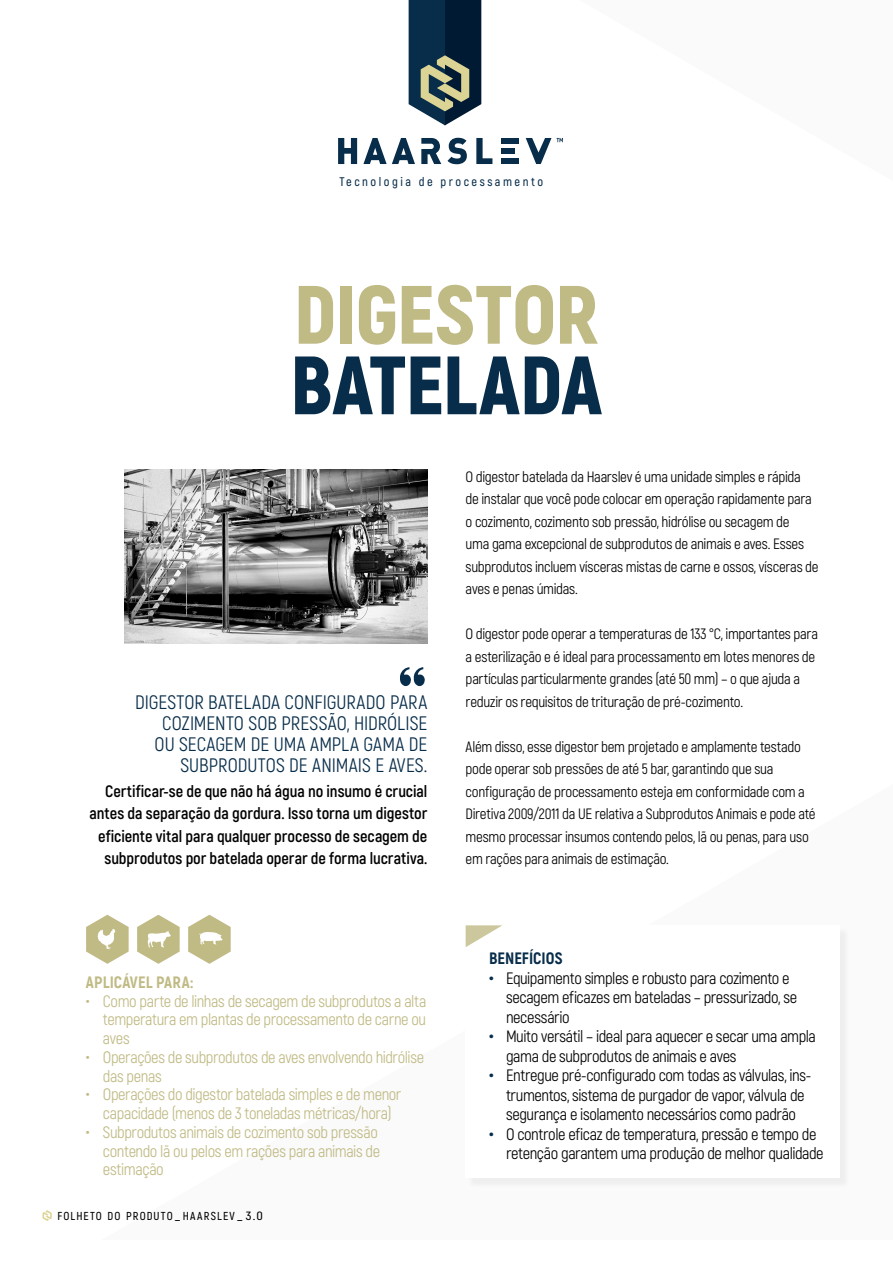
<style>
.page{position:relative;width:893px;height:1263px;background:#fff}
.page>*{position:absolute;margin:0;border:0;box-sizing:border-box;transform-origin:0 0}
.t1{font:900 82.5px "Akrobat";letter-spacing:-.015em;color:#c0ba84}
.t2{font:900 82.5px "Akrobat";letter-spacing:-.01em;color:#082d4a}
.t3{font:19.5px/21px "Akrobat";color:#082d4a;text-align:right}
.t4{font:16.5px/19.5px "Akrobat";letter-spacing:-.025em;color:#000}
.t5{font:16.5px/18.8px "Akrobat";letter-spacing:-.025em;color:#c0ba84}
.t6{font:700 16.5px/22.5px "Akrobat";letter-spacing:-.005em;color:#000;text-align:right}
.t7{font:800 16.5px "Akrobat";letter-spacing:.015em;color:#c0ba84}
.t8{font:800 16.5px "Akrobat";color:#082d4a}
.t9{font:15px/22.5px "Akrobat";letter-spacing:-.02em;color:#000}
.t10{font:600 12.45px "Akrobat";letter-spacing:.2em;color:#082d4a}
.t11{font:600 11.55px "Akrobat";letter-spacing:.1em;color:#000}
.s1{font-size:22.5px}
.s2{font-size:12px}
.s3{font-weight:700;font-size:22.5px;color:#082d4a}
</style>
<div class="page">
<svg style="left:43px;top:1210px;width:9px;height:11px"></svg>
<svg style="left:557px;top:138px;width:6px;height:4px"></svg>
<svg style="left:338px;top:138px;width:19px;height:26px"></svg>
<svg style="left:526px;top:138px;width:25px;height:26px"></svg>
<svg style="left:363px;top:138px;width:52px;height:26px"></svg>
<svg style="left:421px;top:138px;width:20px;height:26px"></svg>
<svg style="left:447px;top:138px;width:20px;height:26px"></svg>
<svg style="left:476px;top:138px;width:16px;height:26px"></svg>
<div style="left:501px;top:158px;width:17px;height:6px;background:#082d4a"></div>
<div style="left:501px;top:148px;width:13px;height:6px;background:#082d4a"></div>
<div style="left:501px;top:138px;width:17px;height:6px;background:#082d4a"></div>
<svg style="left:409px;top:0;width:72px;height:125px;background:#384f5b"></svg>
<svg style="left:400px;top:667px;width:25px;height:19px"></svg>
<div style="left:467px;top:927px;width:383px;height:262px;background:#f1f1f1"></div>
<div style="left:466px;top:925px;width:374px;height:253px;background:#fff"></div>
<svg style="left:466px;top:925px;width:36px;height:22px"></svg>
<img style="left:124px;top:470px;width:303px;height:173px">
<svg style="left:137px;top:915px;width:43px;height:49px"></svg>
<svg style="left:188px;top:915px;width:43px;height:49px"></svg>
<svg style="left:86px;top:915px;width:43px;height:49px"></svg>
<p class="t10" style="left:340px;top:174px;width:205px">Tecnologia de processamento</p>
<h1 class="t1" style="left:294px;top:261px;width:306px">DIGESTOR</h1>
<h1 class="t2" style="left:290px;top:332px;width:314px">BATELADA</h1>
<h2 class="t3" style="left:135px;top:692px;width:294px">DIGESTOR BATELADA CONFIGURADO PARA<br>COZIMENTO SOB PRESSÃO, HIDRÓLISE<br>OU SECAGEM DE UMA AMPLA GAMA DE<br>SUBPRODUTOS DE ANIMAIS E AVES.</h2>
<p class="t6" style="left:90px;top:779px;width:339px">Certificar-se de que não há água no insumo é crucial antes da separação da gordura. Isso torna um digestor eficiente vital para qualquer processo de secagem de subprodutos por batelada operar de forma lucrativa.</p>
<p class="t7" style="left:86px;top:972px;width:109px">APLICÁVEL PARA:</p>
<p class="t5" style="left:103px;top:991px;width:325px;text-align:justify;text-indent:-17px"><span class="s1">•</span> Como parte de linhas de secagem de subprodutos a alta temperatura em plantas de processamento de carne ou aves</p>
<p class="t5" style="left:103px;top:1048px;width:323px;text-indent:-17px"><span class="s1">•</span> Operações de subprodutos de aves envolvendo hidrólise das penas</p>
<p class="t5" style="left:86px;top:1085px;width:317px;text-align:center"><span class="s1">•</span> Operações do digestor batelada simples e de menor capacidade (menos de 3 toneladas métricas/hora)</p>
<p class="t5" style="left:103px;top:1123px;width:279px;text-indent:-17px"><span class="s1">•</span> Subprodutos animais de cozimento sob pressão contendo lã ou pelos em rações para animais de estimação</p>
<p class="t11" style="left:57px;top:1209px;width:207px">FOLHETO DO PRODUTO<span class="s2">_</span>HAARSLEV<span class="s2">_ 3.0</span></p>
<p class="t9" style="left:466px;top:465px;width:354px">O digestor batelada da Haarslev é uma unidade simples e rápida<br>de instalar que você pode colocar em operação rapidamente para o cozimento, cozimento sob pressão, hidrólise ou secagem de<br>uma gama excepcional de subprodutos de animais e aves. Esses subprodutos incluem vísceras mistas de carne e ossos, vísceras de aves e penas úmidas.</p>
<p class="t9" style="left:466px;top:623px;width:354px">O digestor pode operar a temperaturas de 133 °C, importantes para a esterilização e é ideal para processamento em lotes menores de partículas particularmente grandes (até 50 mm) – o que ajuda a reduzir os requisitos de trituração de pré-cozimento.</p>
<p class="t9" style="left:466px;top:735px;width:352px">Além disso, esse digestor bem projetado e amplamente testado pode operar sob pressões de até 5 bar, garantindo que sua configuração de processamento esteja em conformidade com a Diretiva 2009/2011 da UE relativa a Subprodutos Animais e pode até mesmo processar insumos contendo pelos, lã ou penas, para uso em rações para animais de estimação.</p>
<p class="t8" style="left:489px;top:948px;width:75px">BENEFÍCIOS</p>
<p class="t4" style="left:506px;top:968px;width:293px;text-indent:-17px"><span class="s3">•</span> Equipamento simples e robusto para cozimento e secagem eficazes em bateladas – pressurizado, se necessário</p>
<p class="t4" style="left:506px;top:1027px;width:311px;text-indent:-17px"><span class="s3">•</span> Muito versátil – ideal para aquecer e secar uma ampla gama de subprodutos de animais e aves</p>
<p class="t4" style="left:506px;top:1066px;width:307px;text-indent:-17px"><span class="s3">•</span> Entregue pré-configurado com todas as válvulas, ins&shy;trumentos, sistema de purgador de vapor, válvula de segurança e isolamento necessários como padrão</p>
<p class="t4" style="left:506px;top:1124px;width:319px;text-indent:-17px"><span class="s3">•</span> O controle eficaz de temperatura, pressão e tempo de retenção garantem uma produção de melhor qualidade</p>
</div>
